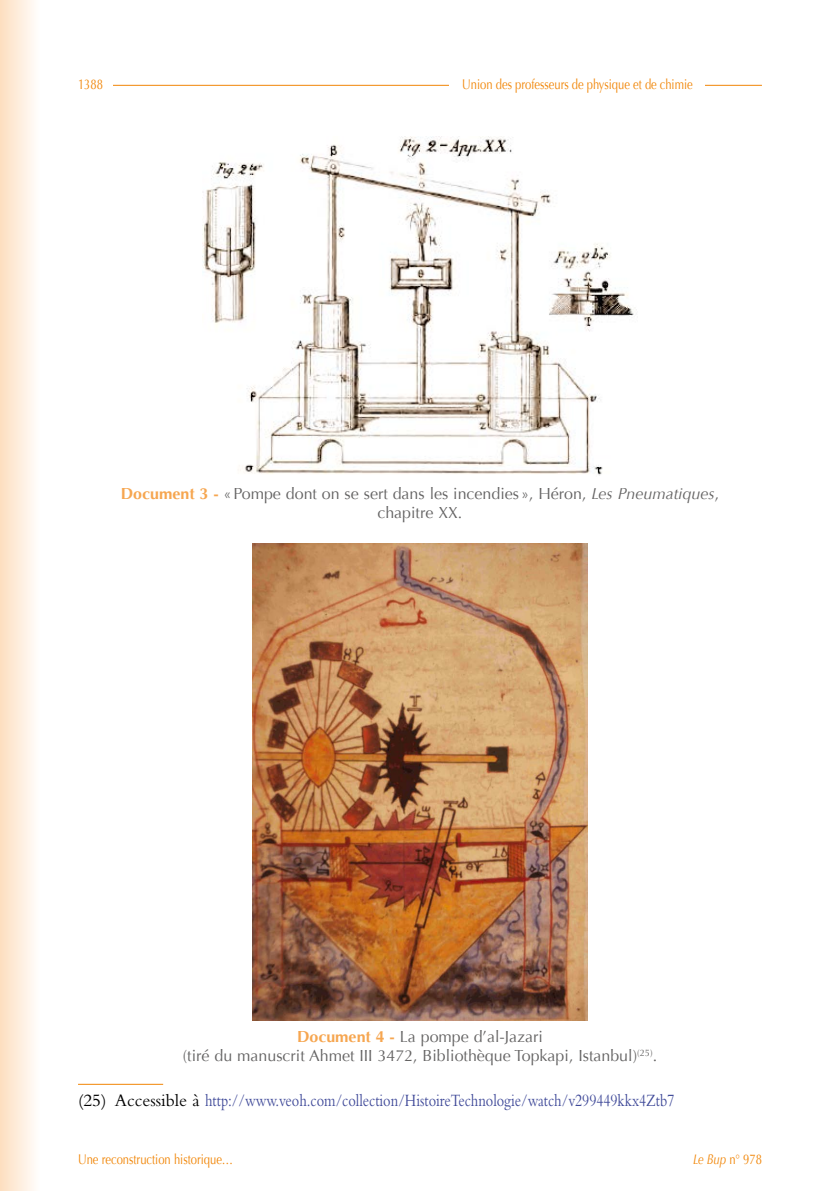
<style>
.page{position:relative;width:840px;height:1191px;background:#fff}
.page>*{position:absolute;margin:0;border:0;box-sizing:border-box;transform-origin:0 0}
.Note_de_bas_de_page{font:18px "Bembo";color:#3e4898;scale:.8 1}
.Légende{font:16px/19.2px "Optima";color:#646363;text-align:center}
.Légende_APP{font:16px/19.2px "Optima";color:#646363;text-align:center}
.t1{font:14px "Optima";color:#f18506;scale:.8 1}
.t2{font:italic 14px "Optima";color:#f18506;scale:.8 1}
.s1{font-weight:700;color:#f6a650}
.s2{font-style:italic}
.s3{color:#000}
.s4{font-style:normal}
</style>
<div class="page">
<div style="left:0;top:0;width:40px;height:1191px;background:linear-gradient(to right,#fddfc0,#fffdfc)"></div>
<hr style="left:78px;top:85px;width:683px;height:1px;background:#f18506">
<div style="left:449px;top:76px;width:255px;height:17px;background:#fff"></div>
<div style="left:78px;top:76px;width:34px;height:17px;background:#fff"></div>
<img style="left:202px;top:136px;width:432px;height:340px">
<img style="left:252px;top:544px;width:335px;height:476px">
<hr style="left:78px;top:1083px;width:85px;height:1px;background:#f18506">
<p class="t1" style="left:78px;top:76px;width:33px">1388</p>
<p class="t1" style="left:462px;top:76px;width:289px">Union des professeurs de physique et de chimie</p>
<p class="Légende_APP" style="left:121px;top:484px;width:599px"><span class="s1">Document 3 -</span> «Pompe dont on se sert dans les incendies», Héron, <span class="s2">Les Pneumatiques</span>, chapitre XX.</p>
<p class="Légende" style="left:183px;top:1027px;width:475px"><span class="s1">Document 4 -</span> La pompe d’al-Jazari<br>(tiré du manuscrit Ahmet III 3472, Bibliothèque Topkapi, Istanbul)<sup>(25)</sup>.</p>
<p class="Note_de_bas_de_page" style="left:78px;top:1089px;width:746px"><span class="s3">(25) Accessible à</span> http://www.veoh.com/collection/HistoireTechnologie/watch/v299449kkx4Ztb7</p>
<p class="t1" style="left:78px;top:1151px;width:195px">Une reconstruction historique…</p>
<p class="t2" style="left:692px;top:1151px;width:88px">Le Bup <span class="s4">n° 978</span></p>
</div>
